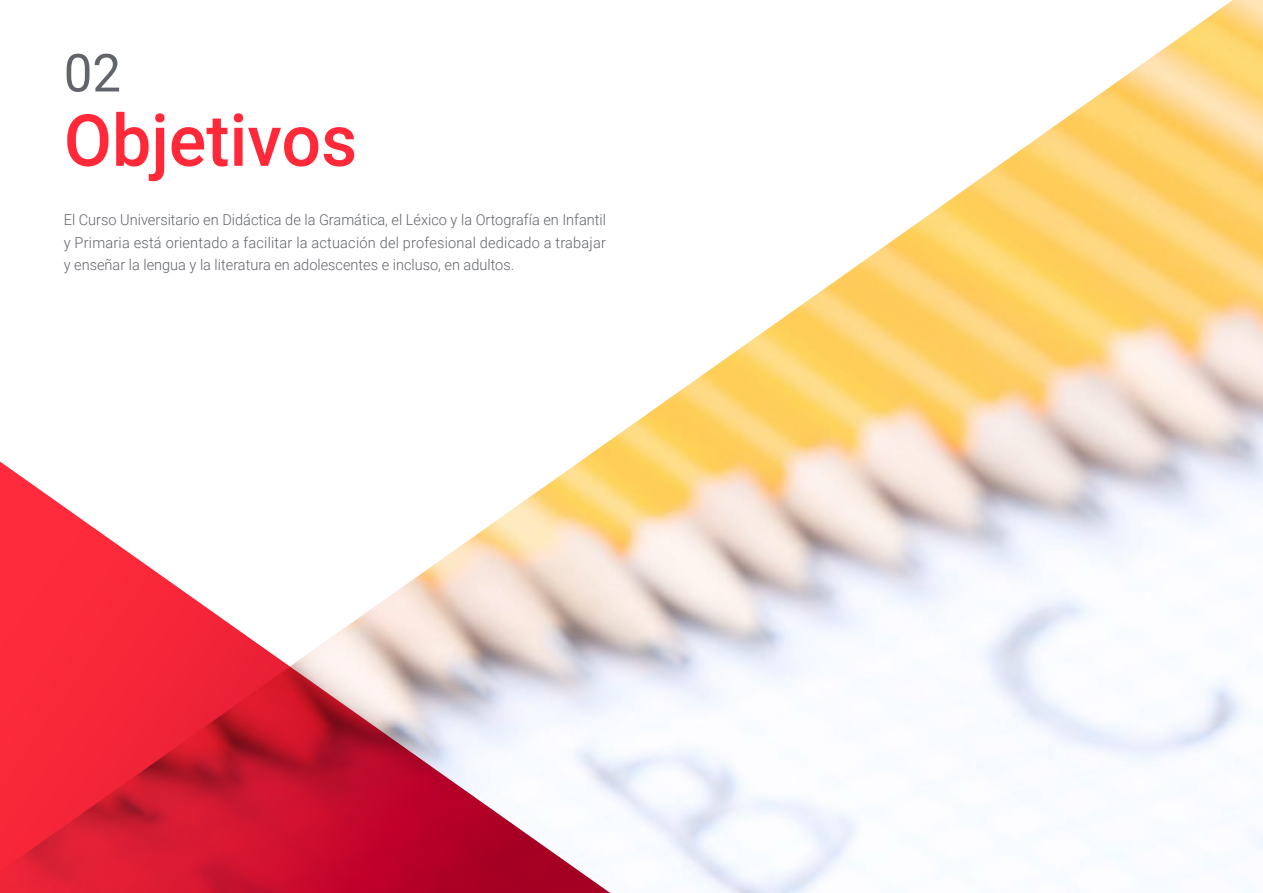
<style>
.page{position:relative;width:1263px;height:893px;background:#fff}
.page>*{position:absolute;margin:0;border:0;box-sizing:border-box;transform-origin:0 0}
.t1{font:500 72px "Roboto";color:#ff293a}
.t2{font:52.5px "Roboto";color:#61646a}
.t3{font:300 15px/22.5px "Roboto";color:#61646a;text-align:justify}
</style>
<div class="page">
<img style="left:602px;top:0;width:661px;height:893px">
<svg style="left:0;top:446px;width:640px;height:447px"></svg>
<h2 class="t2" style="left:64px;top:36px;width:59px">02</h2>
<h1 class="t1" style="left:64px;top:90px;width:295px">Objetivos</h1>
<p class="t3" style="left:64px;top:208px;width:544px">El Curso Universitario en Didáctica de la Gramática, el Léxico y la Ortografía en Infantil y Primaria está orientado a facilitar la actuación del profesional dedicado a trabajar y enseñar la lengua y la literatura en adolescentes e incluso, en adultos.</p>
</div>
